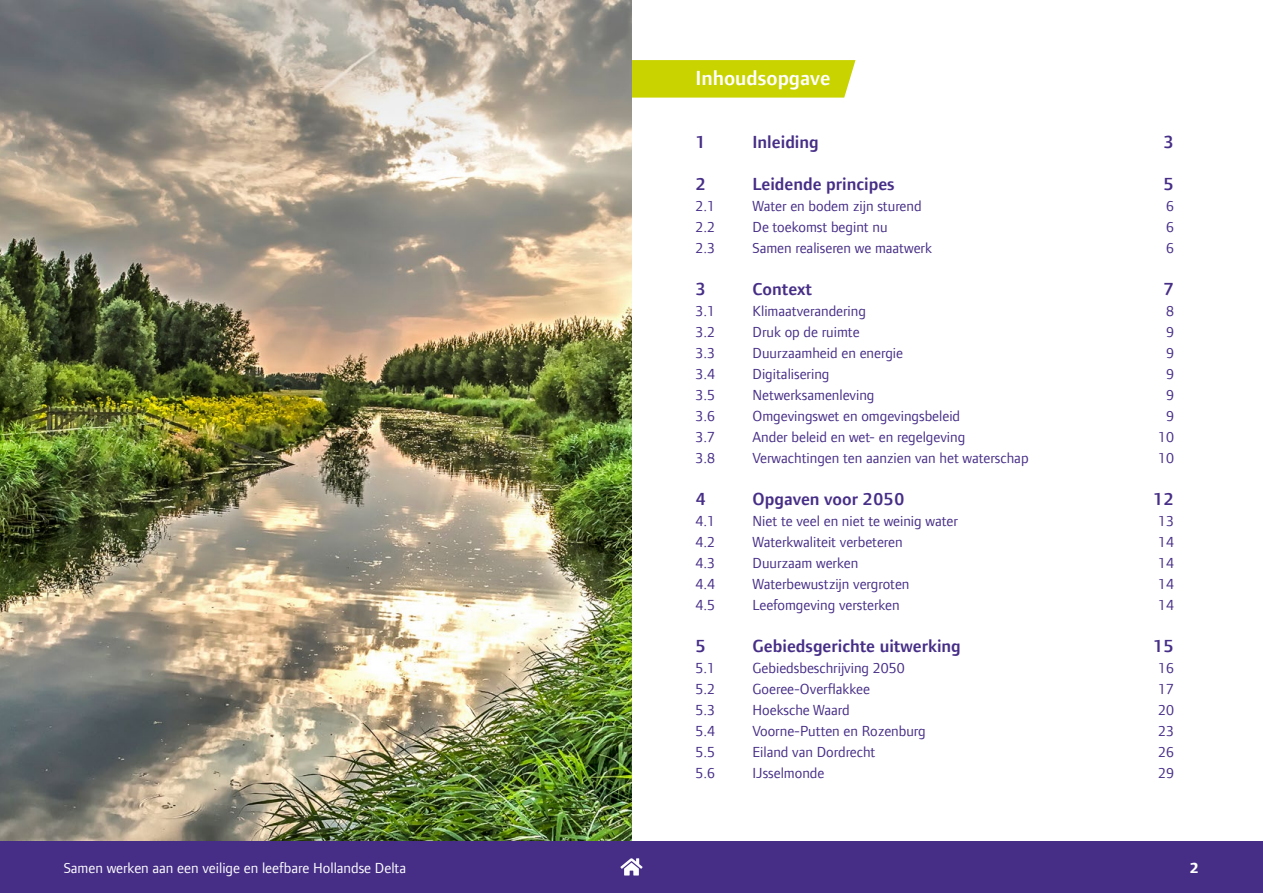
<style>
.page{position:relative;width:1263px;height:893px;background:#fff}
.page>*{position:absolute;margin:0;border:0;box-sizing:border-box;transform-origin:0 0}
.t1{font:600 21px "Foundry Form Sans";color:#fff}
.t2{font:600 18px "Foundry Form Sans";color:#462e87}
.t3{font:15px "Foundry Form Sans";color:#462e87}
.t4{font:15px "Foundry Form Sans";color:#fff}
.t5{font:800 15px "Foundry Form Sans";color:#fff}
</style>
<div class="page">
<div style="left:0;top:841px;width:1263px;height:52px;background:#462e87"></div>
<svg style="left:620px;top:858px;width:22px;height:17px"></svg>
<svg style="left:631px;top:60px;width:224px;height:38px;background:#c9d309"></svg>
<img style="left:0;top:0;width:631px;height:841px">
<h1 class="t1" style="left:695px;top:65px;width:136px">Inhoudsopgave</h1>
<p class="t2" style="left:695px;top:131px;width:12px">1</p>
<p class="t2" style="left:752px;top:131px;width:68px">Inleiding</p>
<p class="t2" style="left:1163px;top:131px;width:12px">3</p>
<p class="t2" style="left:695px;top:173px;width:12px">2</p>
<p class="t2" style="left:752px;top:173px;width:144px">Leidende principes</p>
<p class="t2" style="left:1163px;top:173px;width:12px">5</p>
<p class="t3" style="left:695px;top:197px;width:21px">2.1</p>
<p class="t3" style="left:752px;top:197px;width:171px">Water en bodem zijn sturend</p>
<p class="t3" style="left:1166px;top:197px;width:9px">6</p>
<p class="t3" style="left:695px;top:218px;width:21px">2.2</p>
<p class="t3" style="left:752px;top:218px;width:137px">De toekomst begint nu</p>
<p class="t3" style="left:1166px;top:218px;width:9px">6</p>
<p class="t3" style="left:695px;top:239px;width:21px">2.3</p>
<p class="t3" style="left:752px;top:239px;width:181px">Samen realiseren we maatwerk</p>
<p class="t3" style="left:1166px;top:239px;width:9px">6</p>
<p class="t2" style="left:695px;top:278px;width:12px">3</p>
<p class="t2" style="left:752px;top:278px;width:61px">Context</p>
<p class="t2" style="left:1163px;top:278px;width:12px">7</p>
<p class="t3" style="left:695px;top:302px;width:21px">3.1</p>
<p class="t3" style="left:752px;top:302px;width:115px">Klimaatverandering</p>
<p class="t3" style="left:1166px;top:302px;width:9px">8</p>
<p class="t3" style="left:695px;top:323px;width:21px">3.2</p>
<p class="t3" style="left:752px;top:323px;width:109px">Druk op de ruimte</p>
<p class="t3" style="left:1166px;top:323px;width:9px">9</p>
<p class="t3" style="left:695px;top:344px;width:21px">3.3</p>
<p class="t3" style="left:752px;top:344px;width:152px">Duurzaamheid en energie</p>
<p class="t3" style="left:1166px;top:344px;width:9px">9</p>
<p class="t3" style="left:695px;top:365px;width:21px">3.4</p>
<p class="t3" style="left:752px;top:365px;width:78px">Digitalisering</p>
<p class="t3" style="left:1166px;top:365px;width:9px">9</p>
<p class="t3" style="left:695px;top:386px;width:21px">3.5</p>
<p class="t3" style="left:752px;top:386px;width:123px">Netwerksamenleving</p>
<p class="t3" style="left:1166px;top:386px;width:9px">9</p>
<p class="t3" style="left:695px;top:407px;width:21px">3.6</p>
<p class="t3" style="left:752px;top:407px;width:209px">Omgevingswet en omgevingsbeleid</p>
<p class="t3" style="left:1166px;top:407px;width:9px">9</p>
<p class="t3" style="left:695px;top:428px;width:21px">3.7</p>
<p class="t3" style="left:752px;top:428px;width:214px">Ander beleid en wet- en regelgeving</p>
<p class="t3" style="left:1158px;top:428px;width:17px">10</p>
<p class="t3" style="left:695px;top:449px;width:21px">3.8</p>
<p class="t3" style="left:752px;top:449px;width:278px">Verwachtingen ten aanzien van het waterschap</p>
<p class="t3" style="left:1158px;top:449px;width:17px">10</p>
<p class="t2" style="left:695px;top:488px;width:12px">4</p>
<p class="t2" style="left:752px;top:488px;width:154px">Opgaven voor 2050</p>
<p class="t2" style="left:1153px;top:488px;width:23px">12</p>
<p class="t3" style="left:695px;top:512px;width:21px">4.1</p>
<p class="t3" style="left:752px;top:512px;width:207px">Niet te veel en niet te weinig water</p>
<p class="t3" style="left:1158px;top:512px;width:17px">13</p>
<p class="t3" style="left:695px;top:533px;width:21px">4.2</p>
<p class="t3" style="left:752px;top:533px;width:152px">Waterkwaliteit verbeteren</p>
<p class="t3" style="left:1158px;top:533px;width:17px">14</p>
<p class="t3" style="left:695px;top:554px;width:21px">4.3</p>
<p class="t3" style="left:752px;top:554px;width:107px">Duurzaam werken</p>
<p class="t3" style="left:1158px;top:554px;width:17px">14</p>
<p class="t3" style="left:695px;top:575px;width:21px">4.4</p>
<p class="t3" style="left:752px;top:575px;width:158px">Waterbewustzijn vergroten</p>
<p class="t3" style="left:1158px;top:575px;width:17px">14</p>
<p class="t3" style="left:695px;top:596px;width:21px">4.5</p>
<p class="t3" style="left:752px;top:596px;width:149px">Leefomgeving versterken</p>
<p class="t3" style="left:1158px;top:596px;width:17px">14</p>
<p class="t2" style="left:695px;top:635px;width:12px">5</p>
<p class="t2" style="left:752px;top:635px;width:210px">Gebiedsgerichte uitwerking</p>
<p class="t2" style="left:1153px;top:635px;width:23px">15</p>
<p class="t3" style="left:695px;top:659px;width:21px">5.1</p>
<p class="t3" style="left:752px;top:659px;width:154px">Gebiedsbeschrijving 2050</p>
<p class="t3" style="left:1158px;top:659px;width:17px">16</p>
<p class="t3" style="left:695px;top:680px;width:21px">5.2</p>
<p class="t3" style="left:752px;top:680px;width:119px">Goeree-Overflakkee</p>
<p class="t3" style="left:1158px;top:680px;width:17px">17</p>
<p class="t3" style="left:695px;top:701px;width:21px">5.3</p>
<p class="t3" style="left:752px;top:701px;width:99px">Hoeksche Waard</p>
<p class="t3" style="left:1158px;top:701px;width:17px">20</p>
<p class="t3" style="left:695px;top:722px;width:21px">5.4</p>
<p class="t3" style="left:752px;top:722px;width:175px">Voorne-Putten en Rozenburg</p>
<p class="t3" style="left:1158px;top:722px;width:17px">23</p>
<p class="t3" style="left:695px;top:743px;width:21px">5.5</p>
<p class="t3" style="left:752px;top:743px;width:124px">Eiland van Dordrecht</p>
<p class="t3" style="left:1158px;top:743px;width:17px">26</p>
<p class="t3" style="left:695px;top:764px;width:21px">5.6</p>
<p class="t3" style="left:752px;top:764px;width:73px">IJsselmonde</p>
<p class="t3" style="left:1158px;top:764px;width:17px">29</p>
<p class="t4" style="left:64px;top:859px;width:344px">Samen werken aan een veilige en leefbare Hollandse Delta</p>
<p class="t5" style="left:1189px;top:859px;width:11px">2</p>
</div>
